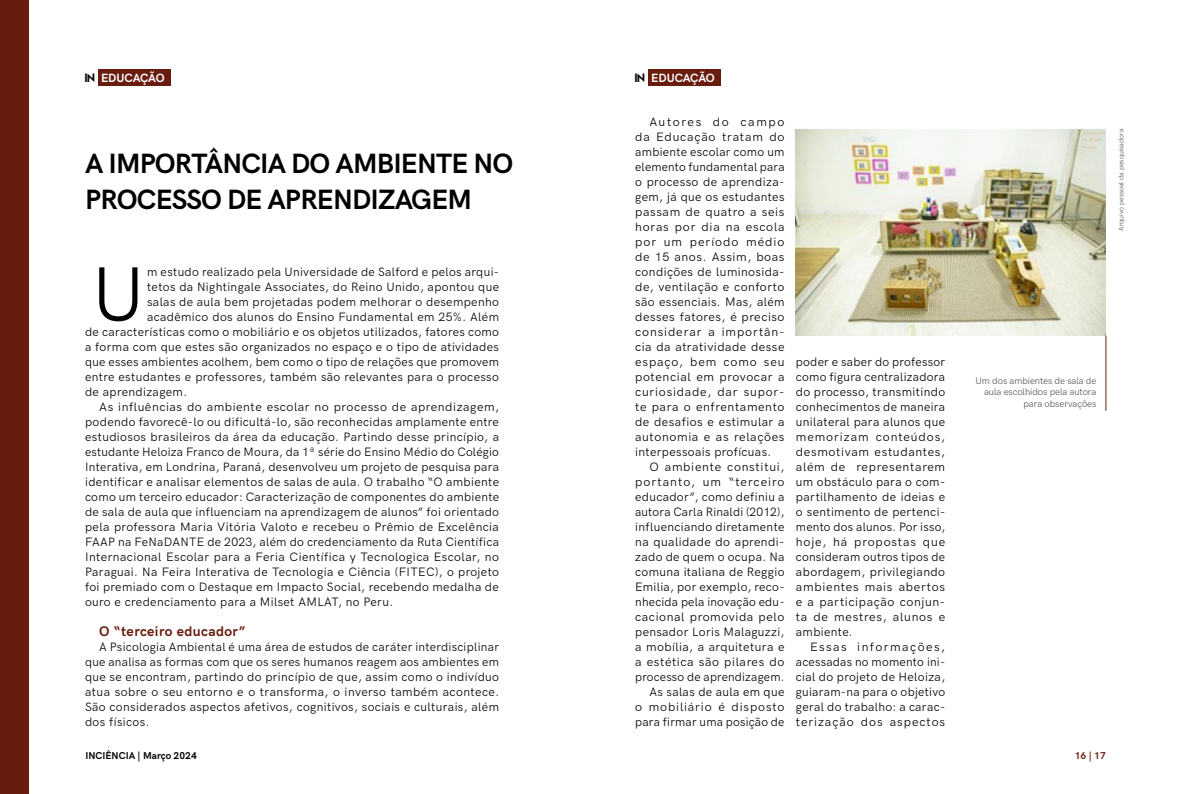
<style>
.page{position:relative;width:1191px;height:794px;background:#fff}
.page>*{position:absolute;margin:0;border:0;box-sizing:border-box;transform-origin:0 0}
.t1{font:77.4px "HK Grotesk";color:#000}
.t2{font:700 28px/36px "HK Grotesk";letter-spacing:-.03em;color:#000}
.t3{font:700 14px "HK Grotesk";letter-spacing:.03em;color:#681c0e}
.t4{font:12.2px/15px "HK Grotesk";letter-spacing:.03em;color:#000;text-align:justify}
.t5{font:700 12px "HK Grotesk";letter-spacing:-.03em;color:#fff}
.t6{font:700 10px "HK Grotesk";color:#000}
.t7{font:700 10px "HK Grotesk";color:#681c0e}
.t8{font:9.5px/11.5px "HK Grotesk";letter-spacing:-.01em;color:#575756;text-align:right}
.t9{font:7px "HK Grotesk";color:#575756}
.s1{font-family:"Ambient";font-weight:400;color:#000}
</style>
<div class="page">
<div style="left:98px;top:69px;width:72px;height:16px;background:#681c0e"></div>
<div style="left:648px;top:69px;width:72px;height:16px;background:#681c0e"></div>
<div style="left:0;top:0;width:29px;height:794px;background:#681c0e"></div>
<img style="left:796px;top:129px;width:310px;height:207px">
<hr style="left:1105px;top:336px;width:1px;height:75px;background:#681c0e">
<p class="t5" style="left:85px;top:69px;width:81px"><span class="s1">IN</span> EDUCAÇÃO</p>
<p class="t5" style="left:635px;top:69px;width:81px"><span class="s1">IN</span> EDUCAÇÃO</p>
<h2 class="t2" style="left:85px;top:144px;width:430px">A IMPORTÂNCIA DO AMBIENTE NO<br>PROCESSO DE APRENDIZAGEM</h2>
<h1 class="t1" style="left:92px;top:236px;width:54px">U</h1>
<p class="t4" style="left:147px;top:263px;width:353px">m estudo realizado pela Universidade de Salford e pelos arqui-</p>
<p class="t4" style="left:147px;top:278px;width:353px">tetos da Nightingale Associates, do Reino Unido, apontou que</p>
<p class="t4" style="left:147px;top:293px;width:353px">salas de aula bem projetadas podem melhorar o desempenho</p>
<p class="t4" style="left:147px;top:308px;width:353px">acadêmico dos alunos do Ensino Fundamental em 25%. Além</p>
<p class="t4" style="left:85px;top:323px;width:415px">de características como o mobiliário e os objetos utilizados, fatores como</p>
<p class="t4" style="left:85px;top:338px;width:415px">a forma com que estes são organizados no espaço e o tipo de atividades</p>
<p class="t4" style="left:85px;top:353px;width:415px">que esses ambientes acolhem, bem como o tipo de relações que promovem</p>
<p class="t4" style="left:85px;top:368px;width:415px">entre estudantes e professores, também são relevantes para o processo</p>
<p class="t4" style="left:85px;top:383px;width:104px">de aprendizagem.</p>
<p class="t4" style="left:99px;top:398px;width:401px">As influências do ambiente escolar no processo de aprendizagem,</p>
<p class="t4" style="left:85px;top:413px;width:415px">podendo favorecê-lo ou dificultá-lo, são reconhecidas amplamente entre</p>
<p class="t4" style="left:85px;top:428px;width:415px">estudiosos brasileiros da área da educação. Partindo desse princípio, a</p>
<p class="t4" style="left:85px;top:443px;width:415px">estudante Heloiza Franco de Moura, da 1ª série do Ensino Médio do Colégio</p>
<p class="t4" style="left:85px;top:458px;width:415px">Interativa, em Londrina, Paraná, desenvolveu um projeto de pesquisa para</p>
<p class="t4" style="left:85px;top:473px;width:415px">identificar e analisar elementos de salas de aula. O trabalho “O ambiente</p>
<p class="t4" style="left:85px;top:488px;width:415px">como um terceiro educador: Caracterização de componentes do ambiente</p>
<p class="t4" style="left:85px;top:503px;width:415px">de sala de aula que influenciam na aprendizagem de alunos” foi orientado</p>
<p class="t4" style="left:85px;top:518px;width:415px">pela professora Maria Vitória Valoto e recebeu o Prêmio de Excelência</p>
<p class="t4" style="left:85px;top:533px;width:415px">FAAP na FeNaDANTE de 2023, além do credenciamento da Ruta Científica</p>
<p class="t4" style="left:85px;top:548px;width:415px">Internacional Escolar para a Feria Científica y Tecnologica Escolar, no</p>
<p class="t4" style="left:85px;top:563px;width:415px">Paraguai. Na Feira Interativa de Tecnologia e Ciência (FITEC), o projeto</p>
<p class="t4" style="left:85px;top:578px;width:415px">foi premiado com o Destaque em Impacto Social, recebendo medalha de</p>
<p class="t4" style="left:85px;top:593px;width:310px">ouro e credenciamento para a Milset AMLAT, no Peru.</p>
<p class="t3" style="left:99px;top:620px;width:148px">O “terceiro educador”</p>
<p class="t4" style="left:85px;top:638px;width:415px;text-indent:14px">A Psicologia Ambiental é uma área de estudos de caráter interdisciplinar que analisa as formas com que os seres humanos reagem aos ambientes em que se encontram, partindo do princípio de que, assim como o indivíduo atua sobre o seu entorno e o transforma, o inverso também acontece.<br>São considerados aspectos afetivos, cognitivos, sociais e culturais, além dos físicos.</p>
<p class="t6" style="left:85px;top:748px;width:113px">INCIÊNCIA | Março 2024</p>
<p class="t4" style="left:635px;top:113px;width:151px;text-indent:14px">Autores do campo da Educação tratam do ambiente escolar como um elemento fundamental para o processo de aprendiza&shy;gem, já que os estudantes passam de quatro a seis horas por dia na escola por um período médio de 15 anos. Assim, boas condições de luminosida&shy;de, ventilação e conforto são essenciais. Mas, além desses fatores, é preciso considerar a importân&shy;cia da atratividade desse espaço, bem como seu potencial em provocar a curiosidade, dar supor&shy;te para o enfrentamento de desafios e estimular a autonomia e as relações interpessoais profícuas.</p>
<p class="t4" style="left:635px;top:458px;width:151px;text-align:right">O ambiente constitui, portanto, um “terceiro educador”, como definiu a autora Carla Rinaldi (2012), influenciando diretamente na qualidade do aprendi&shy;zado de quem o ocupa. Na comuna italiana de Reggio<br>Emilia, por exemplo, reco&shy;nhecida pela inovação edu&shy;cacional promovida pelo pensador Loris Malaguzzi, a mobília, a arquitetura e a estética são pilares do processo de aprendizagem.<br>As salas de aula em que<br>o mobiliário é disposto para firmar uma posição de</p>
<p class="t4" style="left:796px;top:353px;width:151px">poder e saber do professor como figura centralizadora do processo, transmitindo conhecimentos de maneira unilateral para alunos que memorizam conteúdos, desmotivam estudantes, além de representarem um obstáculo para o com&shy;partilhamento de ideias e o sentimento de pertenci&shy;mento dos alunos. Por isso, hoje, há propostas que consideram outros tipos de abordagem, privilegiando ambientes mais abertos e a participação conjun&shy;ta de mestres, alunos e ambiente.</p>
<p class="t4" style="left:796px;top:638px;width:151px;text-indent:14px">Essas informações, acessadas no momento ini&shy;cial do projeto de Heloiza, guiaram-na para o objetivo geral do trabalho: a carac&shy;terização dos aspectos</p>
<p class="t9" style="left:1116px;top:231px;width:104px;rotate:-90deg">Arquivo pessoal da pesquisadora</p>
<p class="t8" style="left:975px;top:374px;width:122px">Um dos ambientes de sala de aula escolhidos pela autora para observações</p>
<p class="t7" style="left:1074px;top:748px;width:33px">16 | 17</p>
</div>
